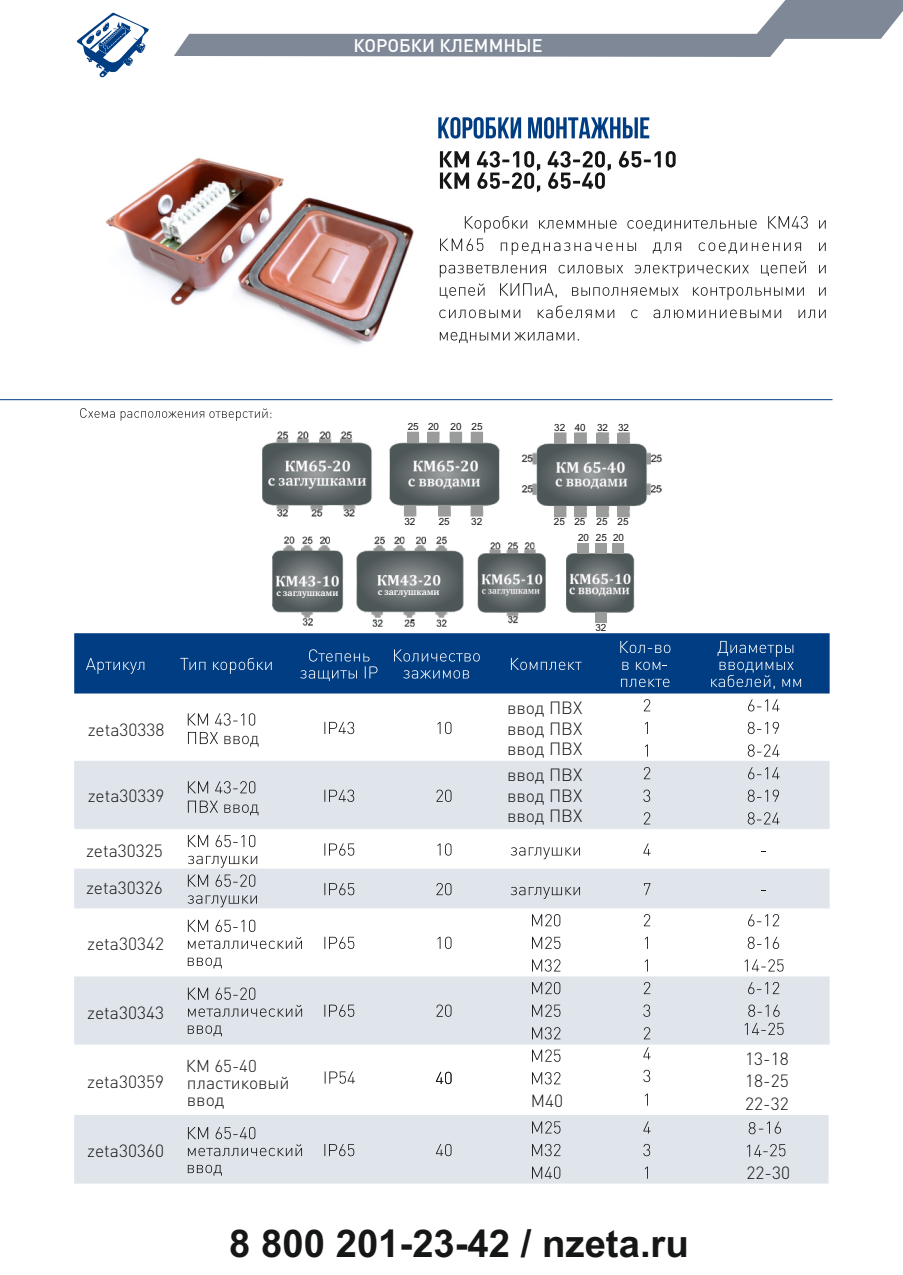
<style>
.page{position:relative;width:903px;height:1275px;background:#fff}
.page>*{position:absolute;margin:0;border:0;box-sizing:border-box;transform-origin:0 0}
.t1{font:700 38.32px "Arial";color:#151616}
.t2{font:500 18.03px "DIN Pro";color:#fff}
.t3{font:300 17.5px/22.4px "DIN Pro";color:#151616}
.t4{font:300 16.97px "DIN Pro";color:#151616}
.t5{font:9.97px "Arial";color:#151616}
.t6{font:700 9.45px "Charter ITC";color:#fff}
</style>
<div class="page">
<img style="left:106px;top:157px;width:308px;height:188px">
<svg style="left:80px;top:408px;width:191px;height:13px"></svg>
<img style="left:74px;top:701px;width:755px;height:343px">
<svg style="left:188px;top:713px;width:67px;height:13px"></svg>
<svg style="left:324px;top:722px;width:30px;height:12px"></svg>
<svg style="left:437px;top:722px;width:14px;height:12px"></svg>
<svg style="left:644px;top:699px;width:6px;height:12px"></svg>
<svg style="left:748px;top:699px;width:31px;height:12px"></svg>
<svg style="left:645px;top:722px;width:3px;height:12px"></svg>
<svg style="left:748px;top:722px;width:31px;height:12px"></svg>
<svg style="left:645px;top:744px;width:3px;height:13px"></svg>
<svg style="left:748px;top:744px;width:31px;height:13px"></svg>
<svg style="left:188px;top:781px;width:67px;height:12px"></svg>
<svg style="left:324px;top:790px;width:30px;height:12px"></svg>
<svg style="left:436px;top:790px;width:15px;height:12px"></svg>
<svg style="left:644px;top:767px;width:6px;height:12px"></svg>
<svg style="left:748px;top:767px;width:31px;height:12px"></svg>
<svg style="left:643px;top:790px;width:7px;height:12px"></svg>
<svg style="left:748px;top:790px;width:31px;height:12px"></svg>
<svg style="left:644px;top:812px;width:6px;height:12px"></svg>
<svg style="left:748px;top:812px;width:31px;height:12px"></svg>
<svg style="left:188px;top:835px;width:67px;height:12px"></svg>
<svg style="left:188px;top:856px;width:69px;height:12px"></svg>
<svg style="left:324px;top:843px;width:30px;height:13px"></svg>
<svg style="left:437px;top:843px;width:14px;height:13px"></svg>
<svg style="left:511px;top:847px;width:69px;height:12px"></svg>
<svg style="left:643px;top:843px;width:8px;height:12px"></svg>
<svg style="left:188px;top:874px;width:67px;height:13px"></svg>
<svg style="left:188px;top:895px;width:69px;height:12px"></svg>
<svg style="left:324px;top:883px;width:30px;height:12px"></svg>
<svg style="left:436px;top:883px;width:15px;height:12px"></svg>
<svg style="left:511px;top:887px;width:69px;height:12px"></svg>
<svg style="left:644px;top:883px;width:6px;height:12px"></svg>
<svg style="left:188px;top:920px;width:114px;height:29px"></svg>
<svg style="left:188px;top:958px;width:34px;height:10px"></svg>
<svg style="left:324px;top:937px;width:30px;height:12px"></svg>
<svg style="left:437px;top:937px;width:14px;height:12px"></svg>
<svg style="left:532px;top:914px;width:28px;height:12px"></svg>
<svg style="left:644px;top:914px;width:6px;height:12px"></svg>
<svg style="left:748px;top:914px;width:31px;height:12px"></svg>
<svg style="left:532px;top:937px;width:28px;height:12px"></svg>
<svg style="left:645px;top:937px;width:3px;height:12px"></svg>
<svg style="left:748px;top:937px;width:31px;height:12px"></svg>
<svg style="left:532px;top:959px;width:28px;height:13px"></svg>
<svg style="left:645px;top:959px;width:3px;height:12px"></svg>
<svg style="left:745px;top:959px;width:38px;height:13px"></svg>
<svg style="left:188px;top:987px;width:114px;height:30px;background:#c8cdd3"></svg>
<svg style="left:188px;top:1025px;width:34px;height:11px"></svg>
<svg style="left:324px;top:1005px;width:30px;height:12px"></svg>
<svg style="left:436px;top:1004px;width:15px;height:13px"></svg>
<svg style="left:532px;top:982px;width:28px;height:12px"></svg>
<svg style="left:644px;top:982px;width:6px;height:12px"></svg>
<svg style="left:748px;top:982px;width:31px;height:12px"></svg>
<svg style="left:532px;top:1004px;width:28px;height:13px"></svg>
<svg style="left:643px;top:1004px;width:7px;height:13px"></svg>
<svg style="left:748px;top:1004px;width:32px;height:13px"></svg>
<svg style="left:532px;top:1027px;width:28px;height:12px"></svg>
<svg style="left:644px;top:1027px;width:6px;height:12px"></svg>
<svg style="left:745px;top:1023px;width:38px;height:12px"></svg>
<svg style="left:438px;top:117px;width:211px;height:22px"></svg>
<hr style="left:0;top:399px;width:832px;height:1px;background:#013d82">
<svg style="left:440px;top:151px;width:236px;height:41px"></svg>
<svg style="left:439px;top:216px;width:387px;height:127px"></svg>
<img style="left:263px;top:431px;width:399px;height:87px">
<div style="left:74px;top:634px;width:755px;height:60px;background:#013d82"></div>
<svg style="left:86px;top:658px;width:58px;height:16px"></svg>
<svg style="left:180px;top:658px;width:92px;height:16px"></svg>
<svg style="left:300px;top:649px;width:77px;height:32px;background:#1d5290"></svg>
<svg style="left:394px;top:649px;width:86px;height:13px"></svg>
<svg style="left:403px;top:670px;width:66px;height:9px"></svg>
<svg style="left:511px;top:658px;width:70px;height:12px"></svg>
<svg style="left:620px;top:641px;width:50px;height:12px"></svg>
<svg style="left:622px;top:662px;width:45px;height:8px"></svg>
<svg style="left:621px;top:679px;width:48px;height:8px"></svg>
<svg style="left:711px;top:641px;width:90px;height:48px;background:#205591"></svg>
<svg style="left:188px;top:801px;width:70px;height:14px"></svg>
<svg style="left:188px;top:732px;width:70px;height:15px"></svg>
<div style="left:74px;top:1116px;width:755px;height:68px;background:#e0e5ec"></div>
<svg style="left:325px;top:1071px;width:30px;height:13px"></svg>
<svg style="left:749px;top:1121px;width:32px;height:13px"></svg>
<svg style="left:747px;top:1144px;width:38px;height:13px"></svg>
<svg style="left:532px;top:1049px;width:28px;height:13px"></svg>
<svg style="left:532px;top:1072px;width:28px;height:12px"></svg>
<svg style="left:643px;top:1047px;width:8px;height:12px"></svg>
<svg style="left:643px;top:1070px;width:7px;height:12px"></svg>
<svg style="left:436px;top:1072px;width:15px;height:12px"></svg>
<svg style="left:188px;top:1127px;width:114px;height:29px;background:#c8ccd2"></svg>
<svg style="left:188px;top:1165px;width:34px;height:11px"></svg>
<svg style="left:324px;top:1144px;width:30px;height:12px"></svg>
<svg style="left:436px;top:1144px;width:15px;height:12px"></svg>
<svg style="left:532px;top:1121px;width:28px;height:13px"></svg>
<svg style="left:643px;top:1121px;width:8px;height:12px"></svg>
<svg style="left:532px;top:1144px;width:28px;height:12px"></svg>
<svg style="left:643px;top:1144px;width:7px;height:12px"></svg>
<svg style="left:532px;top:1166px;width:28px;height:13px"></svg>
<svg style="left:645px;top:1167px;width:3px;height:12px"></svg>
<svg style="left:77px;top:12px;width:72px;height:66px"></svg>
<svg style="left:174px;top:0;width:729px;height:57px"></svg>
<div style="left:407px;top:432px;width:12px;height:11px;background:#9a9b9b"></div>
<div style="left:471px;top:432px;width:11px;height:11px;background:#9a9b9b"></div>
<div style="left:450px;top:432px;width:11px;height:11px;background:#9a9b9b"></div>
<div style="left:428px;top:432px;width:11px;height:11px;background:#9a9b9b"></div>
<div style="left:404px;top:505px;width:12px;height:11px;background:#9a9b9b"></div>
<div style="left:439px;top:505px;width:11px;height:11px;background:#9a9b9b"></div>
<div style="left:471px;top:505px;width:12px;height:11px;background:#9a9b9b"></div>
<div style="left:554px;top:433px;width:11px;height:11px;background:#9a9b9b"></div>
<div style="left:574px;top:433px;width:12px;height:11px;background:#9a9b9b"></div>
<div style="left:597px;top:433px;width:11px;height:11px;background:#9a9b9b"></div>
<div style="left:617px;top:433px;width:12px;height:11px;background:#9a9b9b"></div>
<div style="left:554px;top:506px;width:11px;height:11px;background:#9a9b9b"></div>
<div style="left:574px;top:506px;width:12px;height:11px;background:#9a9b9b"></div>
<div style="left:596px;top:506px;width:12px;height:11px;background:#9a9b9b"></div>
<div style="left:617px;top:506px;width:12px;height:11px;background:#9a9b9b"></div>
<svg style="left:645px;top:1093px;width:3px;height:13px"></svg>
<img style="left:272px;top:536px;width:363px;height:91px">
<div style="left:578px;top:543px;width:11px;height:11px;background:#9a9b9b"></div>
<div style="left:612px;top:543px;width:12px;height:11px;background:#9a9b9b"></div>
<div style="left:595px;top:543px;width:12px;height:11px;background:#9a9b9b"></div>
<div style="left:595px;top:612px;width:12px;height:11px;background:#9a9b9b"></div>
<p class="t2" style="left:353px;top:38px;width:191px">КОРОБКИ КЛЕММНЫЕ</p>
<p class="t5" style="left:408px;top:423px;width:76px">25 20 20 25</p>
<p class="t5" style="left:554px;top:424px;width:76px">32 40 32 32</p>
<p class="t5" style="left:404px;top:517px;width:13px">32</p>
<p class="t5" style="left:439px;top:517px;width:13px">25</p>
<p class="t5" style="left:471px;top:517px;width:13px">32</p>
<p class="t6" style="left:277px;top:589px;width:63px">с заглушками</p>
<p class="t6" style="left:378px;top:588px;width:63px">с заглушками</p>
<p class="t5" style="left:554px;top:518px;width:76px">25 25 25 25</p>
<p class="t5" style="left:578px;top:534px;width:47px">20 25 20</p>
<p class="t5" style="left:595px;top:624px;width:13px">32</p>
<p class="t3" style="left:88px;top:721px;width:78px">zeta30338</p>
<p class="t3" style="left:88px;top:786px;width:78px">zeta30339</p>
<p class="t3" style="left:86px;top:834px;width:78px;line-height:37.1px">zeta30325 zeta30326</p>
<p class="t3" style="left:87px;top:934px;width:78px">zeta30342</p>
<p class="t3" style="left:87px;top:1003px;width:78px">zeta30343</p>
<p class="t3" style="left:87px;top:1072px;width:78px">zeta30359</p>
<p class="t3" style="left:87px;top:1141px;width:78px">zeta30360</p>
<p class="t4" style="left:186px;top:1059px;width:72px">КМ 65-40</p>
<p class="t3" style="left:187px;top:1076px;width:104px;line-height:17.2px">пластиковый ввод</p>
<p class="t3" style="left:507px;top:698px;width:77px">ввод ПВХ</p>
<p class="t3" style="left:507px;top:719px;width:77px">ввод ПВХ</p>
<p class="t3" style="left:507px;top:739px;width:77px">ввод ПВХ</p>
<p class="t3" style="left:507px;top:765px;width:77px">ввод ПВХ</p>
<p class="t3" style="left:507px;top:786px;width:77px">ввод ПВХ</p>
<p class="t3" style="left:507px;top:806px;width:77px">ввод ПВХ</p>
<p class="t3" style="left:531px;top:1091px;width:34px">М40</p>
<h1 class="t1" style="left:229px;top:1229px;width:461px">8 800 201-23-42 / nzeta.ru</h1>
<p class="t3" style="left:745px;top:1049px;width:45px;text-align:justify">13-18<br>18-25<br>22-32</p>
<p class="t3" style="left:747px;top:1163px;width:45px">22-30</p>
</div>
